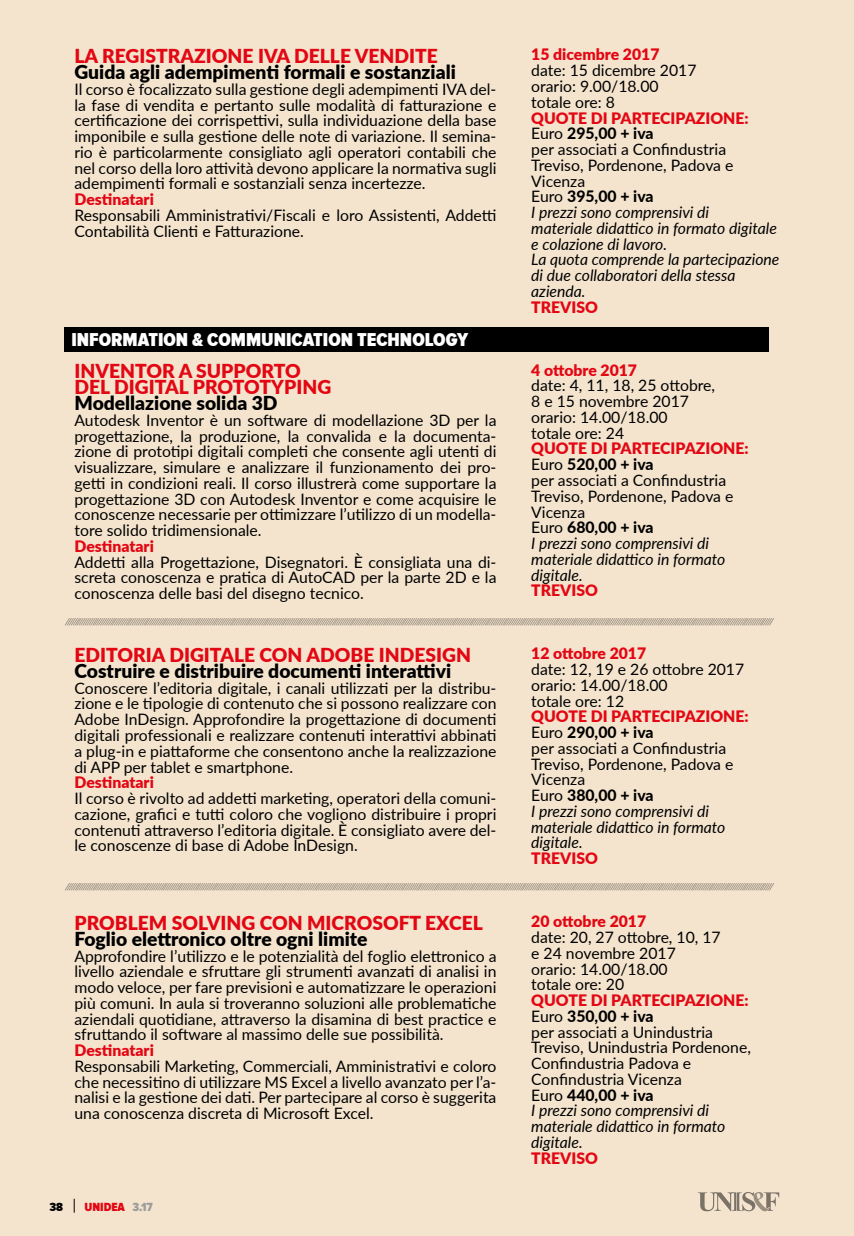
<style>
.page{position:relative;width:854px;height:1236px;background:#fff}
.page>*{position:absolute;margin:0;border:0;box-sizing:border-box;transform-origin:0 0}
.t1{font:900 19.25px "Lato";color:#000}
.t2{font:900 19.25px/15.8px "Lato";color:#e30613}
.t3{font:900 19.25px "Proxima Nova A Cond";color:#fff}
.t4{font:15.75px/15.8px "Lato";color:#000}
.t5{font:italic 15.75px/15.8px "Lato";color:#000}
.t6{font:900 15.75px "Lato";color:#e30613}
.t7{font:900 12.25px "Proxima Nova Cond";color:#e30613}
.t8{font:900 12.25px "Proxima Nova A Cond";color:#000}
.t9{font:100 9.62px "Lato";color:#000;scale:1.46 1}
.s1{font-weight:900;font-style:normal;color:#e30613}
.s2{font-style:normal}
.s3{font-weight:800;font-style:normal}
.s4{font-weight:900;color:#e30613}
.s5{font-weight:800}
.s6{font-style:italic}
.s7{color:#9d9d9c}
</style>
<div class="page">
<div style="left:0;top:0;width:853px;height:1235px;background:#f4e4ce"></div>
<svg style="left:697px;top:1192px;width:82px;height:19px"></svg>
<svg style="left:74px;top:1198px;width:1px;height:14px"></svg>
<div style="left:64px;top:327px;width:704px;height:24px;background:#000"></div>
<p class="t2" style="left:74px;top:48px;width:365px">LA REGISTRAZIONE IVA DELLE VENDITE</p>
<p class="t1" style="left:74px;top:57px;width:383px">Guida agli adempimenti formali e sostanziali</p>
<p class="t4" style="left:74px;top:80px;width:423px;text-align:justify">Il corso è focalizzato sulla gestione degli adempimenti IVA del&shy;la fase di vendita e pertanto sulle modalità di fatturazione e certificazione dei corrispettivi, sulla individuazione della base imponibile e sulla gestione delle note di variazione. Il semina&shy;rio è particolarmente consigliato agli operatori contabili che nel corso della loro attività devono applicare la normativa sugli adempimenti formali e sostanziali senza incertezze.</p>
<p class="t6" style="left:74px;top:187px;width:81px">Destinatari</p>
<p class="t4" style="left:74px;top:206px;width:423px">Responsabili Amministrativi/Fiscali e loro Assistenti, Addetti<br>Contabilità Clienti e Fatturazione.</p>
<p class="t3" style="left:71px;top:328px;width:398px">INFORMATION &amp; COMMUNICATION TECHNOLOGY</p>
<p class="t2" style="left:74px;top:363px;width:258px">INVENTOR A SUPPORTO<br>DEL DIGITAL PROTOTYPING</p>
<p class="t1" style="left:74px;top:388px;width:205px">Modellazione solida 3D</p>
<p class="t4" style="left:74px;top:411px;width:423px;text-align:justify">Autodesk Inventor è un software di modellazione 3D per la progettazione, la produzione, la convalida e la documenta&shy;zione di prototipi digitali completi che consente agli utenti di visualizzare, simulare e analizzare il funzionamento dei pro&shy;getti in condizioni reali. Il corso illustrerà come supportare la progettazione 3D con Autodesk Inventor e come acquisire le conoscenze necessarie per ottimizzare l’utilizzo di un modella&shy;tore solido tridimensionale.</p>
<p class="t6" style="left:74px;top:534px;width:81px">Destinatari</p>
<p class="t4" style="left:74px;top:553px;width:423px;text-align:justify">Addetti alla Progettazione, Disegnatori. È consigliata una di&shy;screta conoscenza e pratica di AutoCAD per la parte 2D e la conoscenza delle basi del disegno tecnico.</p>
<p class="t6" style="left:531px;top:43px;width:130px">15 dicembre 2017</p>
<p class="t4" style="left:531px;top:62px;width:167px">date: 15 dicembre 2017 orario: 9.00/18.00 totale ore: 8</p>
<p class="t5" style="left:531px;top:109px;width:250px"><span class="s1">QUOTE DI PARTECIPAZIONE:<br></span><span class="s2">Euro</span> <span class="s3">295,00 + iva<br></span><span class="s2">per associati a Confindustria<br>Treviso, Pordenone, Padova e<br>Vicenza<br>Euro</span> <span class="s3">395,00 + iva<br></span>I prezzi sono comprensivi di<br>materiale didattico in formato digitale e colazione di lavoro.<br>La quota comprende la partecipazione di due collaboratori della stessa azienda.</p>
<p class="t6" style="left:531px;top:295px;width:68px">TREVISO</p>
<p class="t6" style="left:531px;top:358px;width:107px">4 ottobre 2017</p>
<p class="t4" style="left:531px;top:377px;width:185px">date: 4, 11, 18, 25 ottobre,<br>8 e 15 novembre 2017 orario: 14.00/18.00<br>totale ore: 24</p>
<p class="t4" style="left:531px;top:440px;width:219px"><span class="s4">QUOTE DI PARTECIPAZIONE:<br></span>Euro <span class="s5">520,00 + iva<br></span>per associati a Confindustria<br>Treviso, Pordenone, Padova e<br>Vicenza<br>Euro <span class="s5">680,00 + iva<br></span><span class="s6">I prezzi sono comprensivi di materiale didattico in formato digitale.</span></p>
<p class="t6" style="left:531px;top:578px;width:68px">TREVISO</p>
<p class="t9" style="left:64px;top:615px;width:488px">////////////////////////////////////////////////////////////////////////////////////////////////////////////////////////////////////////////////////////////////////////////////////////////////////////////////////////////////////////////////////////////////////////////////////////////////////////////////////////////////////////////////////////////////////////</p>
<p class="t2" style="left:74px;top:646px;width:398px">EDITORIA DIGITALE CON ADOBE INDESIGN</p>
<p class="t1" style="left:74px;top:656px;width:378px">Costruire e distribuire documenti interattivi</p>
<p class="t4" style="left:74px;top:679px;width:423px;text-align:justify">Conoscere l’editoria digitale, i canali utilizzati per la distribu&shy;zione e le tipologie di contenuto che si possono realizzare con Adobe InDesign. Approfondire la progettazione di documenti digitali professionali e realizzare contenuti interattivi abbinati a plug-in e piattaforme che consentono anche la realizzazione di APP per tablet e smartphone.</p>
<p class="t6" style="left:74px;top:770px;width:81px">Destinatari</p>
<p class="t4" style="left:74px;top:789px;width:423px;text-align:justify">Il corso è rivolto ad addetti marketing, operatori della comuni&shy;cazione, grafici e tutti coloro che vogliono distribuire i propri contenuti attraverso l’editoria digitale. È consigliato avere del&shy;le conoscenze di base di Adobe InDesign.</p>
<p class="t6" style="left:531px;top:641px;width:116px">12 ottobre 2017</p>
<p class="t4" style="left:531px;top:660px;width:214px">date: 12, 19 e 26 ottobre 2017 orario: 14.00/18.00<br>totale ore: 12</p>
<p class="t4" style="left:531px;top:708px;width:219px"><span class="s4">QUOTE DI PARTECIPAZIONE:<br></span>Euro <span class="s5">290,00 + iva<br></span>per associati a Confindustria<br>Treviso, Pordenone, Padova e<br>Vicenza<br>Euro <span class="s5">380,00 + iva<br></span><span class="s6">I prezzi sono comprensivi di materiale didattico in formato digitale.</span></p>
<p class="t6" style="left:531px;top:846px;width:68px">TREVISO</p>
<p class="t9" style="left:64px;top:880px;width:488px">////////////////////////////////////////////////////////////////////////////////////////////////////////////////////////////////////////////////////////////////////////////////////////////////////////////////////////////////////////////////////////////////////////////////////////////////////////////////////////////////////////////////////////////////////////</p>
<p class="t2" style="left:74px;top:914px;width:410px">PROBLEM SOLVING CON MICROSOFT EXCEL</p>
<p class="t1" style="left:74px;top:924px;width:294px">Foglio elettronico oltre ogni limite</p>
<p class="t4" style="left:74px;top:947px;width:423px;text-align:justify">Approfondire l’utilizzo e le potenzialità del foglio elettronico a livello aziendale e sfruttare gli strumenti avanzati di analisi in modo veloce, per fare previsioni e automatizzare le operazioni più comuni. In aula si troveranno soluzioni alle problematiche aziendali quotidiane, attraverso la disamina di best practice e sfruttando il software al massimo delle sue possibilità.</p>
<p class="t6" style="left:74px;top:1038px;width:81px">Destinatari</p>
<p class="t4" style="left:74px;top:1057px;width:423px;text-align:justify">Responsabili Marketing, Commerciali, Amministrativi e coloro che necessitino di utilizzare MS Excel a livello avanzato per l’a&shy;nalisi e la gestione dei dati. Per partecipare al corso è suggerita una conoscenza discreta di Microsoft Excel.</p>
<p class="t8" style="left:50px;top:1199px;width:15px">38</p>
<p class="t7" style="left:84px;top:1199px;width:70px">UNIDEA <span class="s7">3.17</span></p>
<p class="t6" style="left:531px;top:909px;width:116px">20 ottobre 2017</p>
<p class="t4" style="left:531px;top:928px;width:191px">date: 20, 27 ottobre, 10, 17 e 24 novembre 2017 orario: 14.00/18.00<br>totale ore: 20</p>
<p class="t4" style="left:531px;top:991px;width:221px"><span class="s4">QUOTE DI PARTECIPAZIONE:<br></span>Euro <span class="s5">350,00 + iva<br></span>per associati a Unindustria<br>Treviso, Unindustria Pordenone,<br>Confindustria Padova e<br>Confindustria Vicenza<br>Euro <span class="s5">440,00 + iva<br></span><span class="s6">I prezzi sono comprensivi di materiale didattico in formato digitale.</span></p>
<p class="t6" style="left:531px;top:1145px;width:68px">TREVISO</p>
</div>
